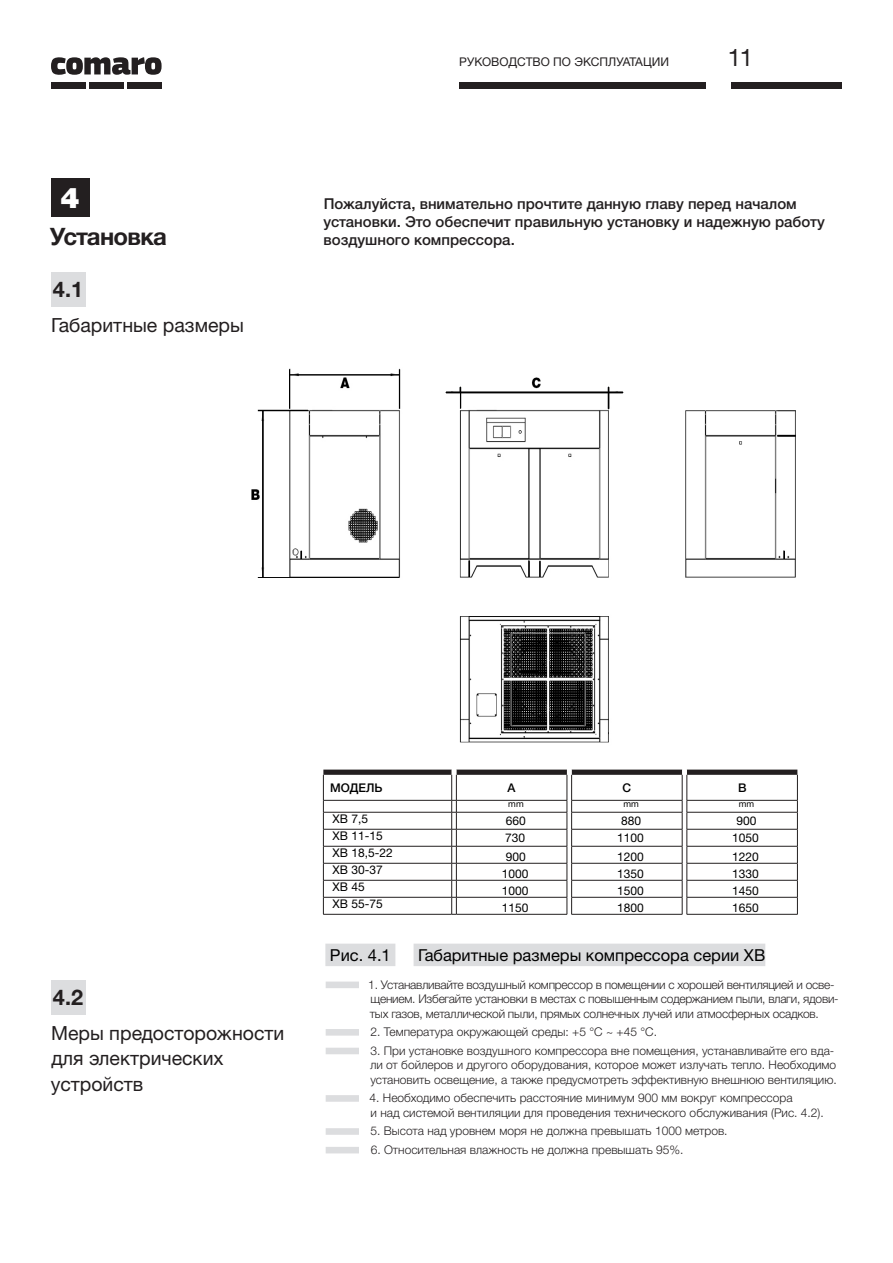
<style>
.page{position:relative;width:893px;height:1263px;background:#fff}
.page>*{position:absolute;margin:0;border:0;box-sizing:border-box;transform-origin:0 0}
.Квадрат{font:900 28.5px "Helvetica Neue LTW1 G";color:#fff}
.Раздел{font:700 24px "Helvetica Neue LTW1 G";letter-spacing:-.03em;color:#231f20}
.t1{font:24px "Helvetica Neue LTW1 G";color:#231f20}
.Квадрат-2{font:700 21.6px "Helvetica Neue LTW1 G";color:#231f20}
.Подраздел{font:19.5px/25.5px "Helvetica Neue LTW1 G";color:#231f20}
.Рисунок{font:16.5px "Helvetica Neue LTW1 G";color:#000}
.Текст_1{font:500 15px/18px "Helvetica Neue LTW1 G";color:#231f20}
.t2{font:300 12px/14.4px "Helvetica Neue LTW1 G";color:#231f20}
.t3{font:300 12px/14.4px "Helvetica Neue LTW1 G";letter-spacing:-.02em;color:#231f20}
.Рисунок-2{font:12px "Helvetica Neue LTW1 G";color:#000}
.t4{font:12px "Helvetica Neue LTW1 G";color:#231f20}
.Рисунок-3{font:500 12px "Helvetica Neue LTW1 G";color:#000}
.Рисунок-4{font:9px "Helvetica Neue LTW1 G";color:#000}
</style>
<div class="page">
<div style="left:459px;top:82px;width:247px;height:7px;background:#231f20"></div>
<div style="left:731px;top:82px;width:111px;height:7px;background:#231f20"></div>
<div style="left:51px;top:83px;width:35px;height:6px;background:#231f20"></div>
<div style="left:127px;top:83px;width:35px;height:6px;background:#231f20"></div>
<div style="left:89px;top:83px;width:35px;height:6px;background:#231f20"></div>
<svg style="left:51px;top:57px;width:111px;height:18px"></svg>
<div style="left:51px;top:178px;width:38px;height:38px;background:#231f20"></div>
<div style="left:51px;top:273px;width:34px;height:34px;background:#dcdddf"></div>
<div style="left:51px;top:980px;width:34px;height:34px;background:#dcdddf"></div>
<div style="left:326px;top:981px;width:33px;height:7px;border:4px solid #dcdddf"></div>
<div style="left:326px;top:1029px;width:33px;height:6px;border:4px solid #dcdddf"></div>
<div style="left:326px;top:1048px;width:33px;height:6px;border:4px solid #dcdddf"></div>
<div style="left:326px;top:1095px;width:33px;height:7px;border:4px solid #dcdddf"></div>
<div style="left:326px;top:1128px;width:33px;height:7px;border:4px solid #dcdddf"></div>
<div style="left:326px;top:1147px;width:33px;height:6px;border:4px solid #dcdddf"></div>
<img style="left:251px;top:368px;width:545px;height:375px">
<div style="left:325px;top:944px;width:70px;height:22px;background:#dcdddf"></div>
<div style="left:414px;top:944px;width:351px;height:22px;background:#dcdddf"></div>
<svg style="left:323px;top:770px;width:475px;height:145px"></svg>
<p class="Квадрат" style="left:61px;top:180px;width:21px">4</p>
<p class="Раздел" style="left:50px;top:222px;width:119px">Установка</p>
<p class="Квадрат-2" style="left:53px;top:276px;width:32px">4.1</p>
<p class="Подраздел" style="left:51px;top:312px;width:194px">Габаритные размеры</p>
<p class="t4" style="left:459px;top:54px;width:211px">РУКОВОДСТВО ПО ЭКСПЛУАТАЦИИ</p>
<h2 class="t1" style="left:728px;top:43px;width:27px">11</h2>
<p class="Текст_1" style="left:323px;top:195px;width:503px">Пожалуйста, внимательно прочтите данную главу перед началом установки. Это обеспечит правильную установку и надежную работу воздушного компрессора.</p>
<p class="Квадрат-2" style="left:53px;top:984px;width:32px">4.2</p>
<p class="Подраздел" style="left:51px;top:1020px;width:235px">Меры предосторожности для электрических устройств</p>
<p class="Рисунок-3" style="left:330px;top:780px;width:54px">МОДЕЛЬ</p>
<p class="Рисунок-3" style="left:508px;top:780px;width:10px">A</p>
<p class="Рисунок-3" style="left:623px;top:780px;width:10px">C</p>
<p class="Рисунок-3" style="left:738px;top:780px;width:10px">B</p>
<p class="Рисунок-4" style="left:508px;top:799px;width:17px">mm</p>
<p class="Рисунок-4" style="left:624px;top:799px;width:17px">mm</p>
<p class="Рисунок-4" style="left:739px;top:799px;width:17px">mm</p>
<p class="Рисунок-2" style="left:332px;top:811px;width:37px">XB 7,5</p>
<p class="Рисунок-2" style="left:506px;top:813px;width:22px">660</p>
<p class="Рисунок-2" style="left:621px;top:813px;width:22px">880</p>
<p class="Рисунок-2" style="left:736px;top:813px;width:22px">900</p>
<p class="Рисунок-2" style="left:332px;top:828px;width:52px">XB 11-15</p>
<p class="Рисунок-2" style="left:505px;top:830px;width:22px">730</p>
<p class="Рисунок-2" style="left:617px;top:830px;width:28px">1100</p>
<p class="Рисунок-2" style="left:732px;top:830px;width:28px">1050</p>
<p class="Рисунок-2" style="left:332px;top:845px;width:62px">XB 18,5-22</p>
<p class="Рисунок-2" style="left:506px;top:849px;width:22px">900</p>
<p class="Рисунок-2" style="left:617px;top:849px;width:28px">1200</p>
<p class="Рисунок-2" style="left:732px;top:849px;width:28px">1220</p>
<p class="Рисунок-2" style="left:332px;top:862px;width:52px">XB 30-37</p>
<p class="Рисунок-2" style="left:502px;top:866px;width:28px">1000</p>
<p class="Рисунок-2" style="left:617px;top:866px;width:28px">1350</p>
<p class="Рисунок-2" style="left:732px;top:866px;width:28px">1330</p>
<p class="Рисунок-2" style="left:332px;top:879px;width:34px">XB 45</p>
<p class="Рисунок-2" style="left:502px;top:883px;width:28px">1000</p>
<p class="Рисунок-2" style="left:617px;top:883px;width:28px">1500</p>
<p class="Рисунок-2" style="left:732px;top:883px;width:28px">1450</p>
<p class="Рисунок-2" style="left:332px;top:896px;width:52px">XB 55-75</p>
<p class="Рисунок-2" style="left:502px;top:900px;width:28px">1150</p>
<p class="Рисунок-2" style="left:617px;top:900px;width:28px">1800</p>
<p class="Рисунок-2" style="left:732px;top:900px;width:28px">1650</p>
<p class="Рисунок" style="left:330px;top:945px;width:62px">Рис. 4.1</p>
<p class="Рисунок" style="left:418px;top:945px;width:349px">Габаритные размеры компрессора серии XB</p>
<p class="t3" style="left:368px;top:977px;width:472px">1. Устанавливайте воздушный компрессор в помещении с хорошей вентиляцией и осве&shy;щением. Избегайте установки в местах с повышенным содержанием пыли, влаги, ядови&shy;тых газов, металлической пыли, прямых солнечных лучей или атмосферных осадков.</p>
<p class="t2" style="left:370px;top:1025px;width:288px">2. Температура окружающей среды: +5 °C ~ +45 °C.</p>
<p class="t2" style="left:370px;top:1043px;width:468px">3. При установке воздушного компрессора вне помещения, устанавливайте его вда&shy;ли от бойлеров и другого оборудования, которое может излучать тепло. Необходимо установить освещение, а также предусмотреть эффективную внешнюю вентиляцию.</p>
<p class="t2" style="left:370px;top:1091px;width:456px">4. Необходимо обеспечить расстояние минимум 900 мм вокруг компрессора<br>и над системой вентиляции для проведения технического обслуживания (Рис. 4.2).</p>
<p class="t2" style="left:371px;top:1124px;width:359px">5. Высота над уровнем моря не должна превышать 1000 метров.</p>
<p class="t2" style="left:371px;top:1142px;width:314px">6. Относительная влажность не должна превышать 95%.</p>
</div>
